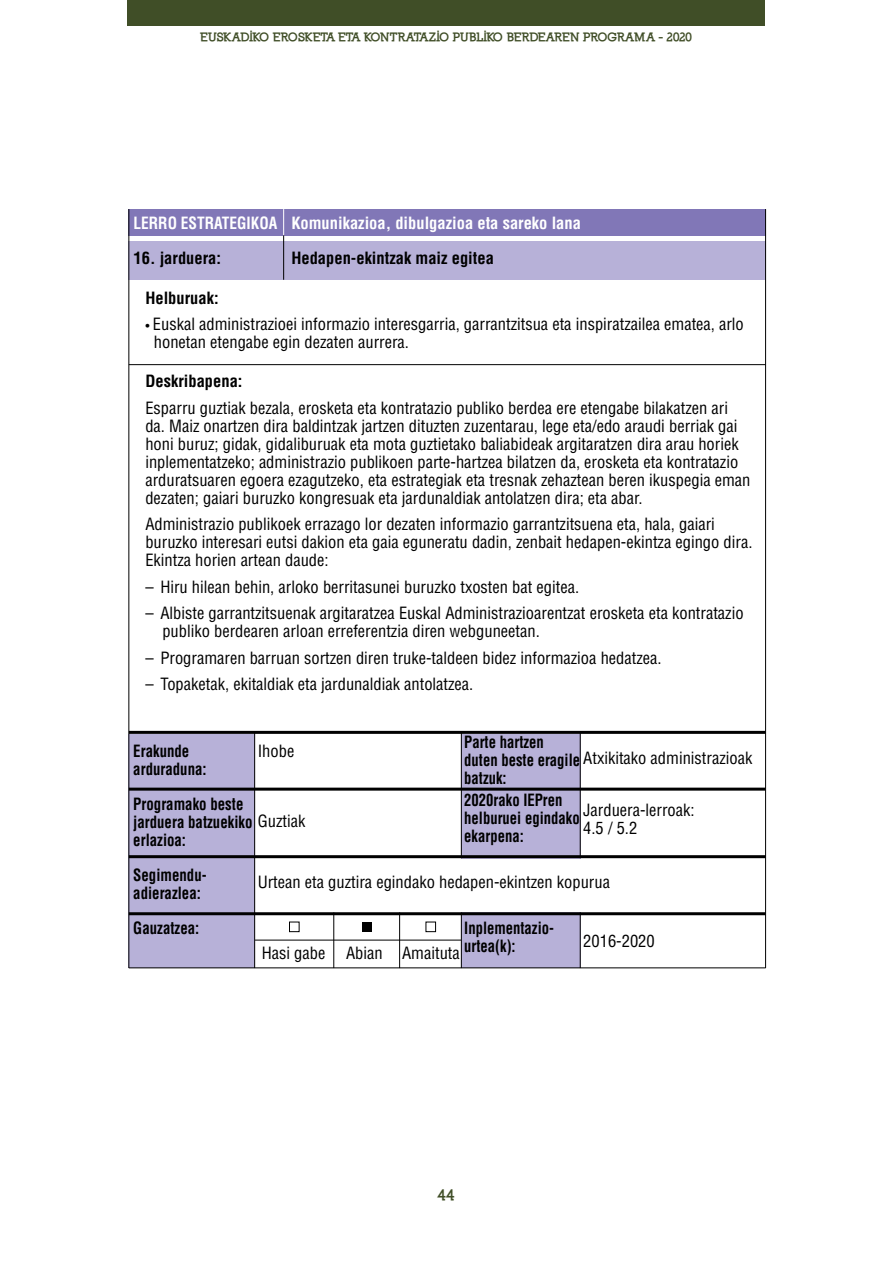
<style>
.page{position:relative;width:893px;height:1263px;background:#fff}
.page>*{position:absolute;margin:0;border:0;box-sizing:border-box;transform-origin:0 0}
.t1{font:condensed 16.5px/18px "Helvetica LT Std";color:#000}
.t2{font:700 condensed 16.5px/18px "Helvetica LT Std";color:#000;scale:.9 1}
.t3{font:700 condensed 16.5px/18px "Helvetica LT Std";color:#000;scale:.89 1}
.t4{font:700 condensed 16.5px "Helvetica LT Std";color:#000}
.t5{font:700 condensed 16.5px "Helvetica LT Std";color:#fff}
.t6{font:700 condensed 16.5px "Helvetica LT Std";color:#fff;scale:.93 1}
.t7{font:900 15px "Nilland";color:#404e27}
.t8{font:900 12px "Nilland";letter-spacing:-.035em;color:#404e27}
.s1{font-stretch:normal;font-size:12px}
.s2{font-weight:400}
</style>
<div class="page">
<div style="left:128px;top:0;width:637px;height:26px;background:#404e27"></div>
<div style="left:128px;top:734px;width:127px;height:234px;background:#b7b1d8"></div>
<div style="left:461px;top:734px;width:120px;height:124px;background:#b7b1d8"></div>
<div style="left:462px;top:912px;width:119px;height:56px;background:#b7b1d8"></div>
<div style="left:128px;top:209px;width:638px;height:26px;background:#8177b7"></div>
<div style="left:128px;top:241px;width:638px;height:39px;background:#b7b1d8"></div>
<hr style="left:283px;top:235px;width:1px;height:45px;background:#000">
<hr style="left:254px;top:732px;width:1px;height:236px;background:#000">
<hr style="left:461px;top:732px;width:1px;height:126px;background:#000">
<hr style="left:580px;top:732px;width:1px;height:126px;background:#000">
<hr style="left:461px;top:912px;width:1px;height:56px;background:#000">
<hr style="left:399px;top:912px;width:1px;height:56px;background:#000">
<hr style="left:333px;top:912px;width:1px;height:56px;background:#000">
<hr style="left:580px;top:912px;width:1px;height:56px;background:#000">
<hr style="left:765px;top:209px;width:1px;height:759px;background:#000">
<hr style="left:128px;top:209px;width:1px;height:759px;background:#000">
<svg style="left:283px;top:209px;width:1px;height:26px"></svg>
<hr style="left:129px;top:364px;width:637px;height:1px;background:#000">
<hr style="left:129px;top:967px;width:637px;height:1px;background:#000">
<hr style="left:255px;top:940px;width:206px;height:1px;background:#000">
<hr style="left:129px;top:731px;width:637px;height:3px;background:#000">
<hr style="left:129px;top:788px;width:637px;height:3px;background:#000">
<hr style="left:129px;top:855px;width:637px;height:3px;background:#000">
<hr style="left:129px;top:912px;width:637px;height:3px;background:#000">
<div style="left:289px;top:922px;width:10px;height:10px;border:1px solid #000"></div>
<div style="left:362px;top:922px;width:10px;height:10px;background:#000"></div>
<div style="left:426px;top:922px;width:10px;height:10px;border:1px solid #000"></div>
<p class="t8" style="left:200px;top:30px;width:494px">EUSKADIKO EROSKETA ETA KONTRATAZIO PUBLIKO BERDEAREN PROGRAMA - 2020</p>
<p class="t6" style="left:134px;top:213px;width:156px">LERRO ESTRATEGIKOA</p>
<p class="t4" style="left:134px;top:248px;width:89px">16. jarduera:</p>
<p class="t5" style="left:291px;top:213px;width:291px">Komunikazioa, dibulgazioa eta sareko lana</p>
<p class="t4" style="left:291px;top:248px;width:204px">Hedapen-ekintzak maiz egitea</p>
<p class="t4" style="left:145px;top:287px;width:75px">Helburuak:</p>
<p class="t1" style="left:154px;top:315px;width:591px;text-indent:-9px"><span class="s1">•</span> Euskal administrazioei informazio interesgarria, garrantzitsua eta inspiratzailea ematea, arlo honetan etengabe egin dezaten aurrera.</p>
<p class="t4" style="left:145px;top:371px;width:99px">Deskribapena:</p>
<p class="t1" style="left:145px;top:399px;width:607px">Esparru guztiak bezala, erosketa eta kontratazio publiko berdea ere etengabe bilakatzen ari da. Maiz onartzen dira baldintzak jartzen dituzten zuzentarau, lege eta/edo araudi berriak gai honi buruz; gidak, gidaliburuak eta mota guztietako baliabideak argitaratzen dira arau horiek inplementatzeko; administrazio publikoen parte-hartzea bilatzen da, erosketa eta kontratazio arduratsuaren egoera ezagutzeko, eta estrategiak eta tresnak zehaztean beren ikuspegia eman dezaten; gaiari buruzko kongresuak eta jardunaldiak antolatzen dira; eta abar.</p>
<p class="t1" style="left:145px;top:515px;width:609px">Administrazio publikoek errazago lor dezaten informazio garrantzitsuena eta, hala, gaiari buruzko interesari eutsi dakion eta gaia eguneratu dadin, zenbait hedapen-ekintza egingo dira.<br>Ekintza horien artean daude:</p>
<p class="t1" style="left:145px;top:578px;width:435px">– Hiru hilean behin, arloko berritasunei buruzko txosten bat egitea.</p>
<p class="t1" style="left:162px;top:604px;width:583px;text-indent:-17px">– Albiste garrantzitsuenak argitaratzea Euskal Administrazioarentzat erosketa eta kontratazio publiko berdearen arloan erreferentzia diren webguneetan.</p>
<p class="t1" style="left:145px;top:649px;width:518px">– Programaren barruan sortzen diren truke-taldeen bidez informazioa hedatzea.</p>
<p class="t1" style="left:145px;top:675px;width:330px">– Topaketak, ekitaldiak eta jardunaldiak antolatzea.</p>
<p class="t3" style="left:464px;top:733px;width:132px">Parte hartzen duten beste eragile batzuk:</p>
<p class="t3" style="left:464px;top:791px;width:131px">2020rako IEPren helburuei egindako ekarpena:</p>
<p class="t2" style="left:133px;top:742px;width:83px">Erakunde arduraduna:</p>
<p class="t2" style="left:133px;top:795px;width:193px">Programako beste<br>jarduera batzuekiko <span class="s2">Guztiak </span>erlazioa:</p>
<p class="t2" style="left:133px;top:866px;width:83px">Segimendu&shy;adierazlea:</p>
<p class="t2" style="left:133px;top:919px;width:75px">Gauzatzea:</p>
<p class="t1" style="left:258px;top:742px;width:38px">Ihobe</p>
<p class="t1" style="left:583px;top:749px;width:171px">Atxikitako administrazioak</p>
<p class="t1" style="left:583px;top:801px;width:113px">Jarduera-lerroak:<br>4.5 / 5.2</p>
<p class="t1" style="left:258px;top:873px;width:354px">Urtean eta guztira egindako hedapen-ekintzen kopurua</p>
<p class="t3" style="left:464px;top:918px;width:102px">Inplementazio&shy;urtea(k):</p>
<p class="t1" style="left:583px;top:931px;width:73px">2016-2020</p>
<p class="t1" style="left:262px;top:944px;width:65px">Hasi gabe</p>
<p class="t1" style="left:346px;top:944px;width:115px">Abian Amaituta</p>
<p class="t7" style="left:438px;top:1185px;width:19px">44</p>
</div>
